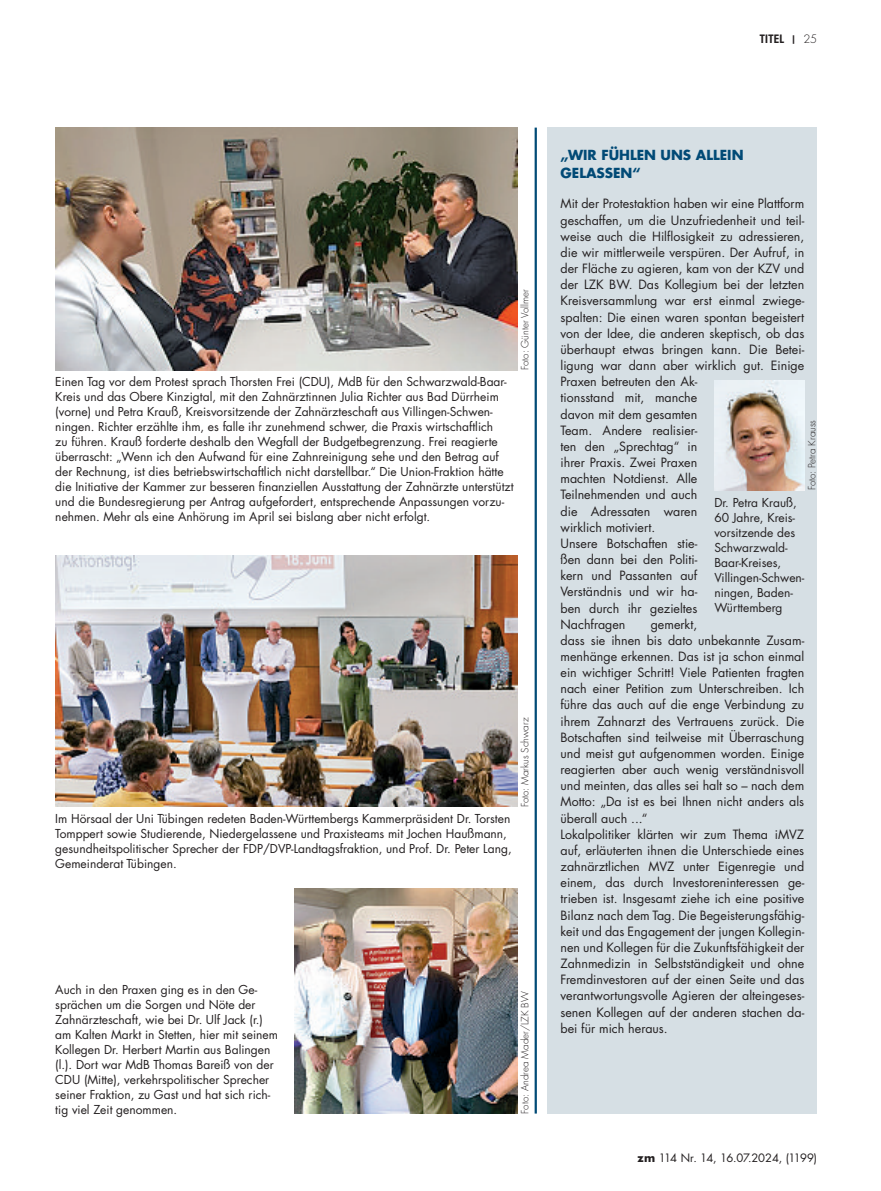
<style>
.page{position:relative;width:881px;height:1191px;background:#fff}
.page>*{position:absolute;margin:0;border:0;box-sizing:border-box;transform-origin:0 0}
.t1{font:700 13.5px/18px "Futura LT Pro";color:#014a76}
.t2{font:12.45px/16.2px "Futura LT Pro";color:#231f20}
.t3{font:12px/15px "Futura LT Pro";color:#231f20}
.t4{font:11.25px "Futura LT Pro";letter-spacing:-.045em;color:#231f20}
.t5{font:800 11.25px "Futura LT Pro";letter-spacing:.025em;color:#231f20}
.t6{font:300 9.75px "Futura LT Pro";color:#231f20}
.s1{font-weight:300}
.s2{font-weight:700}
</style>
<div class="page">
<img style="left:55px;top:555px;width:462px;height:251px">
<div style="left:547px;top:128px;width:269px;height:986px;background:#d6dfe4"></div>
<hr style="left:534px;top:128px;width:2px;height:985px;background:#014a76">
<img style="left:714px;top:380px;width:90px;height:110px">
<img style="left:55px;top:128px;width:462px;height:242px">
<img style="left:295px;top:888px;width:222px;height:225px">
<p class="t5" style="left:759px;top:34px;width:59px">TITEL <sup>|</sup> <span class="s1">25</span></p>
<p class="t6" style="left:521px;top:370px;width:82px;rotate:-90deg">Foto: Günter Vollmer</p>
<p class="t3" style="left:55px;top:375px;width:459px">Einen Tag vor dem Protest sprach Thorsten Frei (CDU), MdB für den Schwarzwald-Baar-Kreis und das Obere Kinzigtal, mit den Zahnärztinnen Julia Richter aus Bad Dürrheim (vorne) und Petra Krauß, Kreisvorsitzende der Zahnärzteschaft aus Villingen-Schwen&shy;ningen. Richter erzählte ihm, es falle ihr zunehmend schwer, die Praxis wirtschaftlich<br>zu führen. Krauß forderte deshalb den Wegfall der Budgetbegrenzung. Frei reagierte überrascht: „Wenn ich den Aufwand für eine Zahnreinigung sehe und den Betrag auf der Rechnung, ist dies betriebswirtschaftlich nicht darstellbar.“ Die Union-Fraktion hätte die Initiative der Kammer zur besseren finanziellen Ausstattung der Zahnärzte unterstützt und die Bundesregierung per Antrag aufgefordert, entsprechende Anpassungen vorzu&shy;nehmen. Mehr als eine Anhörung im April sei bislang aber nicht erfolgt.</p>
<p class="t3" style="left:55px;top:811px;width:457px">Im Hörsaal der Uni Tübingen redeten Baden-Württembergs Kammerpräsident Dr. Torsten Tomppert sowie Studierende, Niedergelassene und Praxisteams mit Jochen Haußmann, gesundheitspolitischer Sprecher der FDP/DVP-Landtagsfraktion, und Prof. Dr. Peter Lang, Gemeinderat Tübingen.</p>
<p class="t6" style="left:521px;top:807px;width:91px;rotate:-90deg">Foto: Markus Schwarz</p>
<p class="t3" style="left:55px;top:982px;width:224px">Auch in den Praxen ging es in den Ge&shy;sprächen um die Sorgen und Nöte der Zahnärzteschaft, wie bei Dr. Ulf Jack (r.) am Kalten Markt in Stetten, hier mit seinem Kollegen Dr. Herbert Martin aus Balingen (l.). Dort war MdB Thomas Bareiß von der CDU (Mitte), verkehrspolitischer Sprecher seiner Fraktion, zu Gast und hat sich rich&shy;tig viel Zeit genommen.</p>
<p class="t6" style="left:521px;top:1113px;width:124px;rotate:-90deg">Foto: Andrea Mader/LZK BW</p>
<p class="t1" style="left:560px;top:146px;width:184px">„WIR FÜHLEN UNS ALLEIN<br>GELASSEN“</p>
<p class="t2" style="left:560px;top:196px;width:245px">Mit der Protestaktion haben wir eine Plattform geschaffen, um die Unzufriedenheit und teil&shy;weise auch die Hilflosigkeit zu adressieren, die wir mittlerweile verspüren. Der Aufruf, in der Fläche zu agieren, kam von der KZV und der LZK BW. Das Kollegium bei der letzten<br>Kreisversammlung war erst einmal zwiege&shy;spalten: Die einen waren spontan begeistert von der Idee, die anderen skeptisch, ob das überhaupt etwas bringen kann. Die Betei&shy;ligung war dann aber wirklich gut. Einige<br>Praxen betreuten den Ak-<br>tionsstand mit, manche<br>davon mit dem gesamten<br>Team. Andere realisier-<br>ten den „Sprechtag“ in<br>ihrer Praxis. Zwei Praxen<br>machten Notdienst. Alle<br>Teilnehmenden und auch<br>die Adressaten waren<br>wirklich motiviert.<br>Unsere Botschaften stie-<br>ßen dann bei den Politi-<br>kern und Passanten auf<br>Verständnis und wir ha-<br>ben durch ihr gezieltes<br>Nachfragen</p>
<p class="t6" style="left:807px;top:490px;width:72px;rotate:-90deg">Foto: Petra Krauss</p>
<p class="t3" style="left:714px;top:495px;width:91px">Dr. Petra Krauß,<br>60 Jahre, Kreis&shy;vorsitzende des<br>Schwarzwald-<br>Baar-Kreises,<br>Villingen-Schwen&shy;ningen, Baden-<br>Württemberg</p>
<p class="t2" style="left:560px;top:616px;width:245px;text-indent:90px">gemerkt,<br>dass sie ihnen bis dato unbekannte Zusam&shy;menhänge erkennen. Das ist ja schon einmal ein wichtiger Schritt! Viele Patienten fragten nach einer Petition zum Unterschreiben. Ich führe das auch auf die enge Verbindung zu ihrem Zahnarzt des Vertrauens zurück. Die Botschaften sind teilweise mit Überraschung und meist gut aufgenommen worden. Einige reagierten aber auch wenig verständnisvoll und meinten, das alles sei halt so – nach dem Motto: „Da ist es bei Ihnen nicht anders als überall auch ...“<br>Lokalpolitiker klärten wir zum Thema iMVZ auf, erläuterten ihnen die Unterschiede eines zahnärztlichen MVZ unter Eigenregie und einem, das durch Investoreninteressen ge&shy;trieben ist. Insgesamt ziehe ich eine positive Bilanz nach dem Tag. Die Begeisterungsfähig&shy;keit und das Engagement der jungen Kollegin&shy;nen und Kollegen für die Zukunftsfähigkeit der Zahnmedizin in Selbstständigkeit und ohne Fremdinvestoren auf der einen Seite und das verantwortungsvolle Agieren der alteingeses&shy;senen Kollegen auf der anderen stachen da&shy;bei für mich heraus.</p>
<p class="t4" style="left:637px;top:1151px;width:181px"><span class="s2">zm</span> 114 Nr. 14, 16.07.2024, (1199)</p>
</div>
